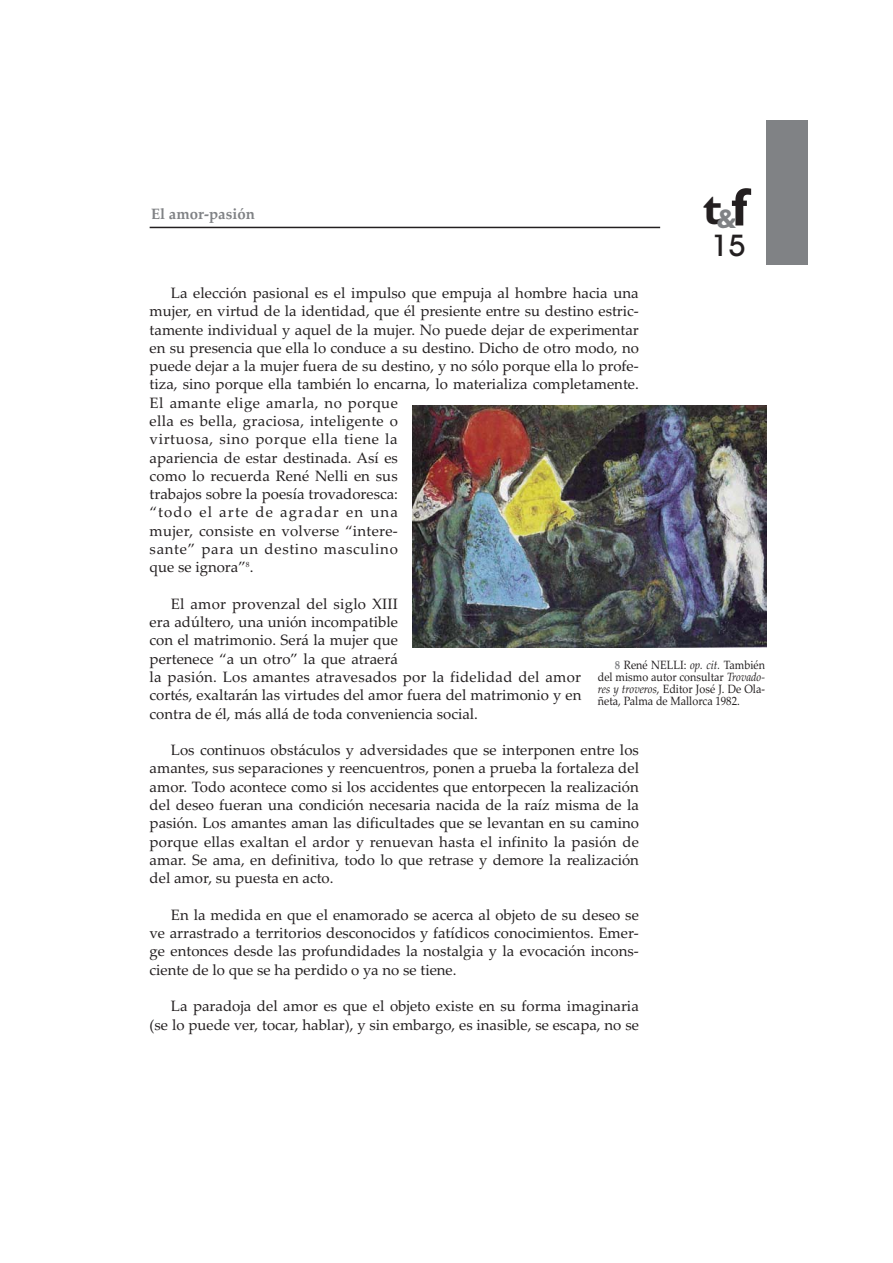
<style>
.page{position:relative;width:893px;height:1263px;background:#fff}
.page>*{position:absolute;margin:0;border:0;box-sizing:border-box;transform-origin:0 0}
.t1{font:700 45px "Gill Sans";color:#231f20}
.t2{font:500 30px "Avant Garde IT Cby BT";color:#231f20}
.t3{font:15px/18.3px "Palatino Linotype";color:#231f20}
.t4{font:700 15px "Palatino Linotype";color:#808285}
.t5{font:12px/12px "Palatino Linotype";color:#231f20;text-align:justify;scale:.9 1}
.s1{font-size:54px}
.s2{font-weight:700;color:#808285}
.s3{font-style:italic}
</style>
<div class="page">
<div style="left:766px;top:121px;width:41px;height:144px;background:#808285"></div>
<hr style="left:150px;top:227px;width:510px;height:1px;background:#231f20">
<img style="left:413px;top:405px;width:353px;height:242px">
<p class="t4" style="left:151px;top:205px;width:105px">El amor-pasión</p>
<h1 class="t1" style="left:703px;top:182px;width:46px">t<sub>&amp;</sub><span class="s1">f</span></h1>
<h2 class="t2" style="left:711px;top:235px;width:36px">15</h2>
<p class="t3" style="left:150px;top:285px;width:491px;text-indent:21px">La elección pasional es el impulso que empuja al hombre hacia una mujer, en virtud de la identidad, que él presiente entre su destino estric&shy;tamente individual y aquel de la mujer. No puede dejar de experimentar en su presencia que ella lo conduce a su destino. Dicho de otro modo, no puede dejar a la mujer fuera de su destino, y no sólo porque ella lo profe&shy;tiza, sino porque ella también lo encarna, lo materializa completamente.<br>El amante elige amarla, no porque<br>ella es bella, graciosa, inteligente o<br>virtuosa, sino porque ella tiene la<br>apariencia de estar destinada. Así es<br>como lo recuerda René Nelli en sus<br>trabajos sobre la poesía trovadoresca:<br>“todo el arte de agradar en una<br>mujer, consiste en volverse “intere-<br>sante” para un destino masculino<br>que se ignora”<sup>8</sup>.</p>
<p class="t3" style="left:150px;top:596px;width:433px;text-indent:21px">El amor provenzal del siglo XIII<br>era adúltero, una unión incompatible<br>con el matrimonio. Será la mujer que<br>pertenece “a un otro” la que atraerá<br>la pasión. Los amantes atravesados por la fidelidad del amor cortés, exaltarán las virtudes del amor fuera del matrimonio y en contra de él, más allá de toda conveniencia social.</p>
<p class="t3" style="left:150px;top:743px;width:491px;text-align:justify;text-indent:21px">Los continuos obstáculos y adversidades que se interponen entre los amantes, sus separaciones y reencuentros, ponen a prueba la fortaleza del amor. Todo acontece como si los accidentes que entorpecen la realización del deseo fueran una condición necesaria nacida de la raíz misma de la pasión. Los amantes aman las dificultades que se levantan en su camino porque ellas exaltan el ardor y renuevan hasta el infinito la pasión de amar. Se ama, en definitiva, todo lo que retrase y demore la realización del amor, su puesta en acto.</p>
<p class="t3" style="left:150px;top:907px;width:491px;text-align:justify;text-indent:21px">En la medida en que el enamorado se acerca al objeto de su deseo se ve arrastrado a territorios desconocidos y fatídicos conocimientos. Emer&shy;ge entonces desde las profundidades la nostalgia y la evocación incons&shy;ciente de lo que se ha perdido o ya no se tiene.</p>
<p class="t3" style="left:150px;top:999px;width:491px;text-align:right">La paradoja del amor es que el objeto existe en su forma imaginaria (se lo puede ver, tocar, hablar), y sin embargo, es inasible, se escapa, no se</p>
<p class="t5" style="left:598px;top:660px;width:187px;text-indent:17px"><span class="s2">8</span> René NELLI: <span class="s3">op. cit.</span> También del mismo autor consultar <span class="s3">Trovado&shy;res y troveros</span>, Editor José J. De Ola&shy;ñeta, Palma de Mallorca 1982.</p>
</div>
